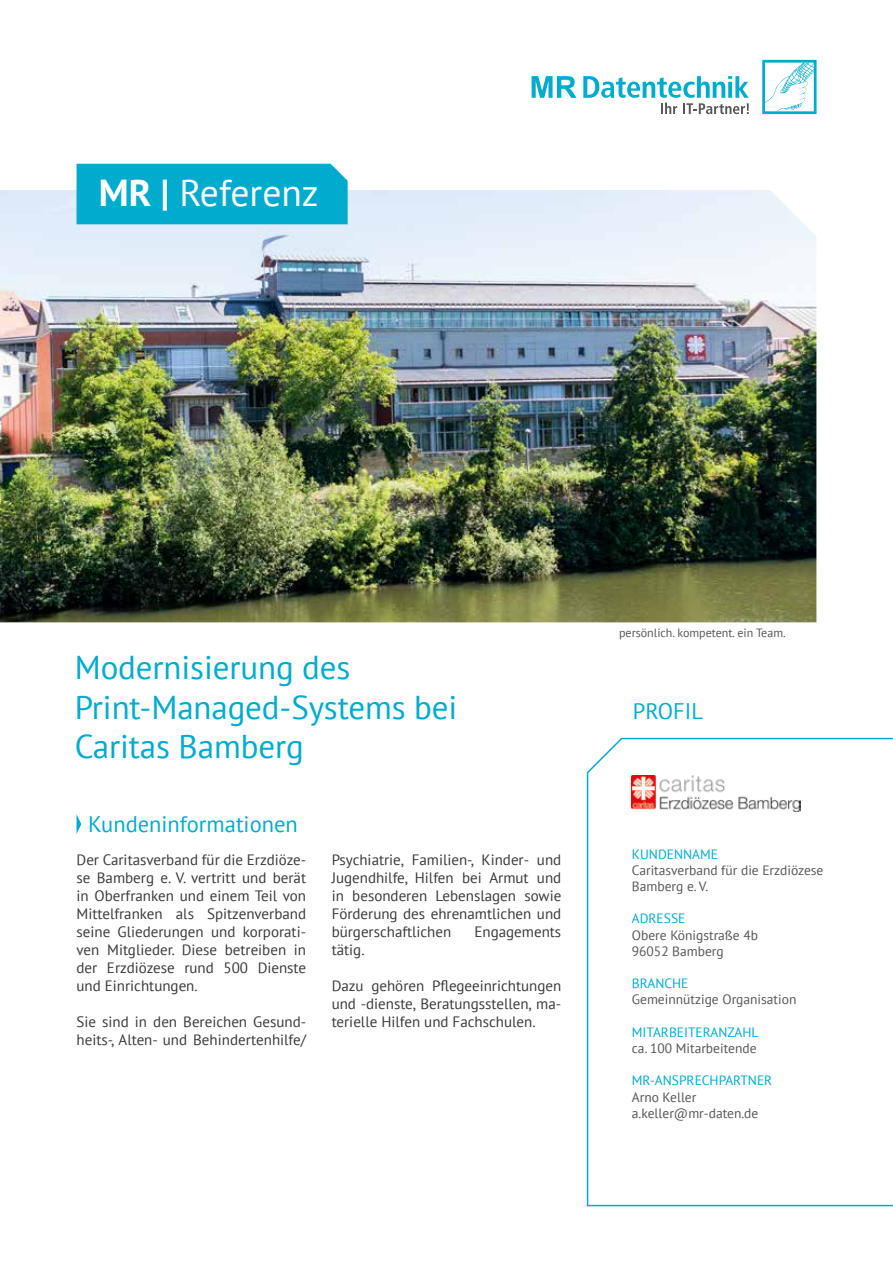
<style>
.page{position:relative;width:893px;height:1263px;background:#fff}
.page>*{position:absolute;margin:0;border:0;box-sizing:border-box;transform-origin:0 0}
.t1{font:37.5px "PT Sans";color:#fff}
.t2{font:33px/39.6px "PT Sans";letter-spacing:-.005em;color:#00abcd}
.t3{font:22.5px "PT Sans";color:#00abcd}
.t4{font:15px/18px "PT Sans";color:#3a3a39;text-align:justify}
.t5{font:13.5px/16.2px "PT Sans";color:#575756}
.t6{font:13.5px "PT Sans";color:#00abcd}
.t7{font:13.5px/16.2px "PT Sans";color:#575657}
.t8{font:12px "PT Sans";color:#575756}
.s1{font-weight:700}
</style>
<div class="page">
<svg style="left:586px;top:737px;width:307px;height:470px"></svg>
<img style="left:0;top:190px;width:816px;height:432px">
<svg style="left:77px;top:815px;width:4px;height:18px"></svg>
<svg style="left:762px;top:60px;width:54px;height:54px"></svg>
<svg style="left:583px;top:76px;width:166px;height:38px"></svg>
<svg style="left:532px;top:76px;width:44px;height:22px"></svg>
<div style="left:77px;top:164px;width:271px;height:60px;background:#00abcd"></div>
<img style="left:632px;top:775px;width:168px;height:36px">
<h1 class="t1" style="left:99px;top:168px;width:221px"><span class="s1">MR |</span> Referenz</h1>
<h2 class="t2" style="left:75px;top:647px;width:384px">Modernisierung des<br>Print-Managed-Systems bei<br>Caritas Bamberg</h2>
<h3 class="t3" style="left:88px;top:809px;width:211px">Kundeninformationen</h3>
<p class="t4" style="left:77px;top:850px;width:231px">Der Caritasverband für die Erzdiöze&shy;se Bamberg e. V. vertritt und berät in Oberfranken und einem Teil von Mittelfranken als Spitzenverband seine Gliederungen und korporati&shy;ven Mitglieder. Diese betreiben in der Erzdiözese rund 500 Dienste und Einrichtungen.</p>
<p class="t4" style="left:77px;top:1012px;width:231px">Sie sind in den Bereichen Gesund&shy;heits-, Alten- und Behindertenhilfe/</p>
<p class="t4" style="left:332px;top:850px;width:231px">Psychiatrie, Familien-, Kinder- und Jugendhilfe, Hilfen bei Armut und in besonderen Lebenslagen sowie Förderung des ehrenamtlichen und bürgerschaftlichen</p>
<p class="t4" style="left:474px;top:922px;width:88px">Engagements</p>
<p class="t4" style="left:332px;top:940px;width:34px">tätig.</p>
<p class="t4" style="left:332px;top:976px;width:231px">Dazu gehören Pflegeeinrichtungen und -dienste, Beratungsstellen, ma&shy;terielle Hilfen und Fachschulen.</p>
<p class="t8" style="left:619px;top:625px;width:168px">persönlich. kompetent. ein Team.</p>
<h3 class="t3" style="left:633px;top:696px;width:72px">PROFIL</h3>
<p class="t6" style="left:632px;top:845px;width:88px">KUNDENNAME</p>
<p class="t5" style="left:632px;top:862px;width:193px">Caritasverband für die Erzdiözese<br>Bamberg e. V.</p>
<p class="t6" style="left:632px;top:910px;width:55px">ADRESSE</p>
<p class="t5" style="left:632px;top:926px;width:128px">Obere Königstraße 4b<br>96052 Bamberg</p>
<p class="t6" style="left:632px;top:975px;width:58px">BRANCHE</p>
<p class="t5" style="left:632px;top:991px;width:166px">Gemeinnützige Organisation</p>
<p class="t6" style="left:632px;top:1023px;width:128px">MITARBEITERANZAHL</p>
<p class="t7" style="left:632px;top:1040px;width:126px">ca. 100 Mitarbeitende</p>
<p class="t6" style="left:632px;top:1072px;width:142px">MR-ANSPRECHPARTNER</p>
<p class="t7" style="left:632px;top:1088px;width:128px">Arno Keller a.keller@mr-daten.de</p>
</div>
